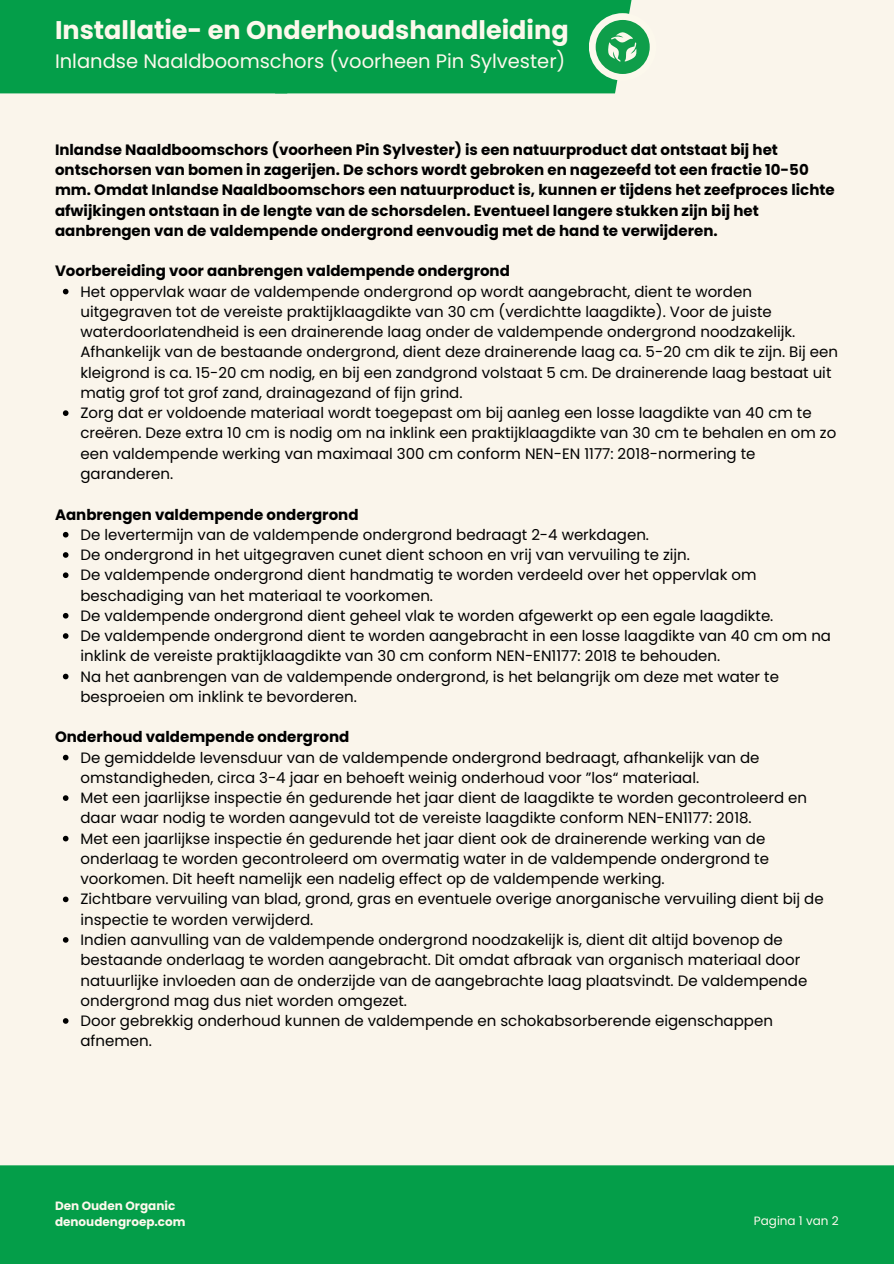
<style>
.page{position:relative;width:894px;height:1264px;background:#fff}
.page>*{position:absolute;margin:0;border:0;box-sizing:border-box;transform-origin:0 0}
.t1{font:700 25.5px "Poppins";color:#fcf8ec}
.t2{font:19.5px "Poppins";color:#fcf8ec}
.t3{font:15px/20.2px "Poppins";color:#000}
.t4{font:700 15px/20.2px "Poppins";color:#000}
.t5{font:700 12px/16px "Poppins";color:#fcf8ec}
.t6{font:12px "Poppins";color:#fcf8ec}
</style>
<div class="page">
<div style="left:0;top:0;width:893px;height:1165px;background:#faf5eb"></div>
<svg style="left:63px;top:289px;width:5px;height:5px"></svg>
<svg style="left:63px;top:410px;width:5px;height:6px"></svg>
<svg style="left:63px;top:532px;width:5px;height:5px"></svg>
<svg style="left:63px;top:552px;width:5px;height:6px"></svg>
<svg style="left:63px;top:572px;width:5px;height:6px"></svg>
<svg style="left:63px;top:613px;width:5px;height:5px"></svg>
<svg style="left:63px;top:633px;width:5px;height:6px"></svg>
<svg style="left:63px;top:673px;width:5px;height:6px"></svg>
<svg style="left:63px;top:754px;width:5px;height:6px"></svg>
<svg style="left:63px;top:795px;width:5px;height:6px"></svg>
<svg style="left:63px;top:835px;width:5px;height:6px"></svg>
<svg style="left:63px;top:896px;width:5px;height:6px"></svg>
<svg style="left:63px;top:937px;width:5px;height:5px"></svg>
<svg style="left:63px;top:1018px;width:5px;height:5px"></svg>
<div style="left:588px;top:13px;width:68px;height:68px;background:#fcf8ec;border-radius:50%"></div>
<svg style="left:0;top:0;width:649px;height:93px;background:#0da14f"></svg>
<div style="left:0;top:1165px;width:893px;height:98px;background:#049e49"></div>
<p class="t1" style="left:55px;top:13px;width:515px">Installatie- en Onderhoudshandleiding</p>
<p class="t2" style="left:55px;top:47px;width:512px">Inlandse Naaldboomschors (voorheen Pin Sylvester)</p>
<p class="t4" style="left:55px;top:139px;width:781px">Inlandse Naaldboomschors (voorheen Pin Sylvester) is een natuurproduct dat ontstaat bij het ontschorsen van bomen in zagerijen. De schors wordt gebroken en nagezeefd tot een fractie 10-50 mm. Omdat Inlandse Naaldboomschors een natuurproduct is, kunnen er tijdens het zeefproces lichte afwijkingen ontstaan in de lengte van de schorsdelen. Eventueel langere stukken zijn bij het aanbrengen van de valdempende ondergrond eenvoudig met de hand te verwijderen.</p>
<p class="t4" style="left:55px;top:261px;width:456px">Voorbereiding voor aanbrengen valdempende ondergrond</p>
<p class="t3" style="left:80px;top:281px;width:758px">Het oppervlak waar de valdempende ondergrond op wordt aangebracht, dient te worden uitgegraven tot de vereiste praktijklaagdikte van 30 cm (verdichtte laagdikte). Voor de juiste waterdoorlatendheid is een drainerende laag onder de valdempende ondergrond noodzakelijk.<br>Afhankelijk van de bestaande ondergrond, dient deze drainerende laag ca. 5-20 cm dik te zijn. Bij een kleigrond is ca. 15-20 cm nodig, en bij een zandgrond volstaat 5 cm. De drainerende laag bestaat uit matig grof tot grof zand, drainagezand of fijn grind.</p>
<h1 class="t3" style="left:80px;top:403px;width:757px">Zorg dat er voldoende materiaal wordt toegepast om bij aanleg een losse laagdikte van 40 cm te creëren. Deze extra 10 cm is nodig om na inklink een praktijklaagdikte van 30 cm te behalen en om zo een valdempende werking van maximaal 300 cm conform NEN-EN 1177: 2018-normering te garanderen.</h1>
<h2 class="t4" style="left:55px;top:504px;width:305px">Aanbrengen valdempende ondergrond</h2>
<h2 class="t3" style="left:80px;top:524px;width:570px">De levertermijn van de valdempende ondergrond bedraagt 2-4 werkdagen.</h2>
<p class="t3" style="left:80px;top:544px;width:611px">De ondergrond in het uitgegraven cunet dient schoon en vrij van vervuiling te zijn.</p>
<p class="t3" style="left:80px;top:565px;width:677px">De valdempende ondergrond dient handmatig te worden verdeeld over het oppervlak om beschadiging van het materiaal te voorkomen.</p>
<h2 class="t3" style="left:80px;top:605px;width:694px">De valdempende ondergrond dient geheel vlak te worden afgewerkt op een egale laagdikte.</h2>
<p class="t3" style="left:80px;top:625px;width:751px">De valdempende ondergrond dient te worden aangebracht in een losse laagdikte van 40 cm om na inklink de vereiste praktijklaagdikte van 30 cm conform NEN-EN1177: 2018 te behouden.</p>
<p class="t3" style="left:80px;top:666px;width:699px">Na het aanbrengen van de valdempende ondergrond, is het belangrijk om deze met water te besproeien om inklink te bevorderen.</p>
<p class="t4" style="left:55px;top:727px;width:296px">Onderhoud valdempende ondergrond</p>
<p class="t3" style="left:80px;top:747px;width:680px">De gemiddelde levensduur van de valdempende ondergrond bedraagt, afhankelijk van de omstandigheden, circa 3-4 jaar en behoeft weinig onderhoud voor ”los“ materiaal.</p>
<p class="t3" style="left:80px;top:787px;width:727px">Met een jaarlijkse inspectie én gedurende het jaar dient de laagdikte te worden gecontroleerd en daar waar nodig te worden aangevuld tot de vereiste laagdikte conform NEN-EN1177: 2018.</p>
<p class="t3" style="left:80px;top:828px;width:689px">Met een jaarlijkse inspectie én gedurende het jaar dient ook de drainerende werking van de onderlaag te worden gecontroleerd om overmatig water in de valdempende ondergrond te voorkomen. Dit heeft namelijk een nadelig effect op de valdempende werking.</p>
<h2 class="t3" style="left:80px;top:889px;width:744px">Zichtbare vervuiling van blad, grond, gras en eventuele overige anorganische vervuiling dient bij de inspectie te worden verwijderd.</h2>
<p class="t3" style="left:80px;top:929px;width:728px">Indien aanvulling van de valdempende ondergrond noodzakelijk is, dient dit altijd bovenop de bestaande onderlaag te worden aangebracht. Dit omdat afbraak van organisch materiaal door natuurlijke invloeden aan de onderzijde van de aangebrachte laag plaatsvindt. De valdempende ondergrond mag dus niet worden omgezet.</p>
<p class="t3" style="left:80px;top:1010px;width:693px">Door gebrekkig onderhoud kunnen de valdempende en schokabsorberende eigenschappen afnemen.</p>
<p class="t5" style="left:55px;top:1197px;width:132px">Den Ouden Organic denoudengroep.com</p>
<p class="t6" style="left:753px;top:1211px;width:86px">Pagina 1 van 2</p>
</div>
